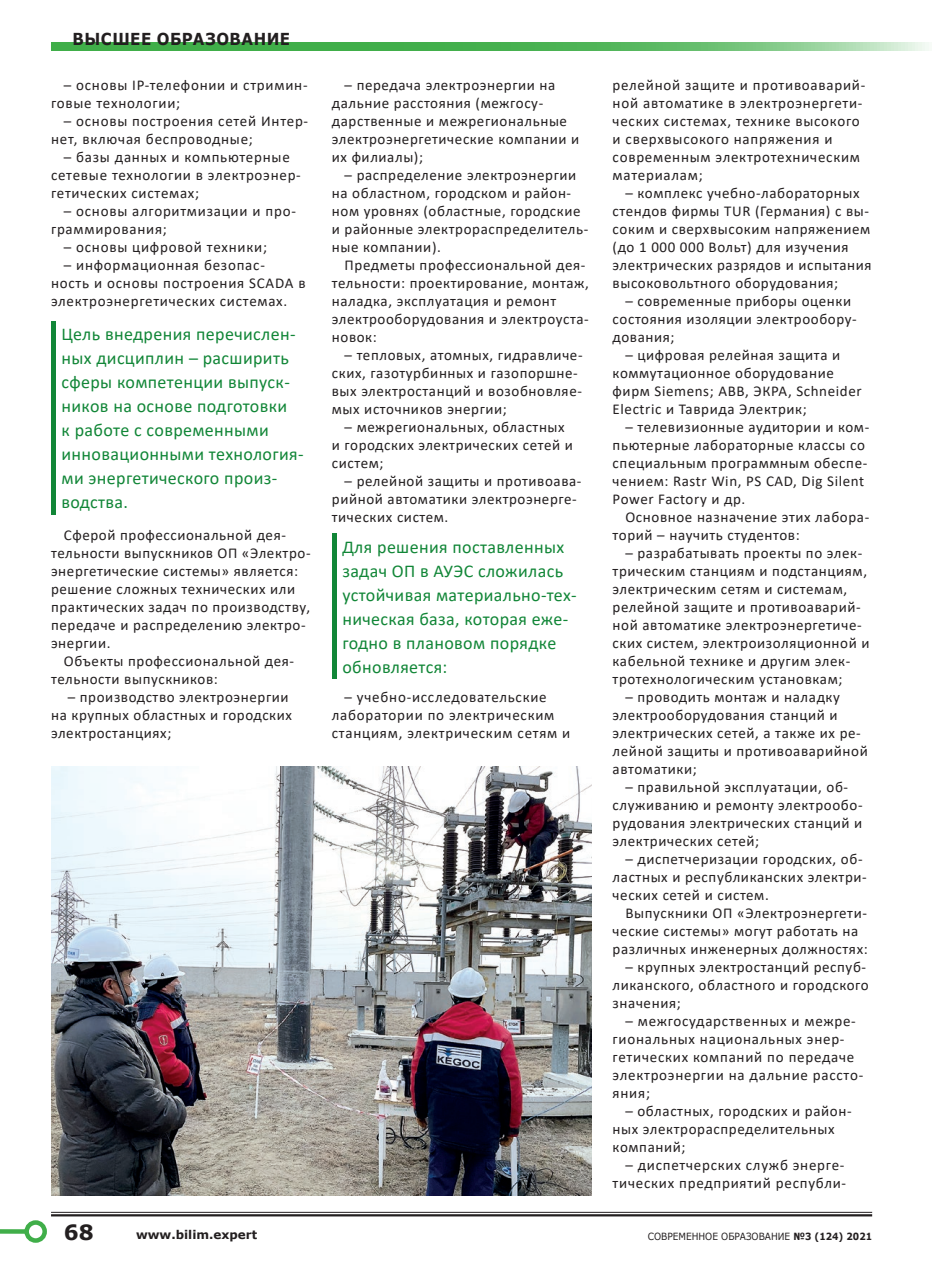
<style>
.page{position:relative;width:936px;height:1263px;background:#fff}
.page>*{position:absolute;margin:0;border:0;box-sizing:border-box;transform-origin:0 0}
.t1{font:700 21px "Verdana";color:#231f20}
.t2{font:18px/24px "Calibri";letter-spacing:.02em;color:#118637}
.t3{font:700 16.5px "Verdana";letter-spacing:.03em;color:#231f20;scale:.91 1}
.t4{font:15px/18px "Calibri";letter-spacing:.04em;color:#231f20}
.t5{font:700 12px "Verdana";color:#231f20}
.t6{font:9.9px "Verdana";color:#231f20;scale:.91 1}
.s1{font-weight:700}
</style>
<div class="page">
<hr style="left:332px;top:533px;width:4px;height:146px;background:#118637">
<img style="left:51px;top:766px;width:540px;height:430px">
<div style="left:51px;top:321px;width:5px;height:193px;background:#118637"></div>
<hr style="left:51px;top:1212px;width:821px;height:1px;background:#231f20">
<hr style="left:51px;top:1214px;width:821px;height:2px;background:#231f20">
<svg style="left:51px;top:43px;width:878px;height:8px;background:#5dba65"></svg>
<div style="left:0;top:1229px;width:27px;height:5px;background:#40ae49"></div>
<div style="left:24px;top:1220px;width:23px;height:23px;border:4px solid #40ae49;border-radius:50%"></div>
<p class="t3" style="left:73px;top:27px;width:240px">ВЫСШЕЕ ОБРАЗОВАНИЕ</p>
<p class="t4" style="left:51px;top:76px;width:258px;text-indent:13px">– основы IP-телефонии и стримин&shy;говые технологии;</p>
<p class="t4" style="left:51px;top:112px;width:259px;text-indent:13px">– основы построения сетей Интер&shy;нет, включая беспроводные;</p>
<p class="t4" style="left:51px;top:148px;width:251px;text-indent:13px">– базы данных и компьютерные сетевые технологии в электроэнер&shy;гетических системах;</p>
<p class="t4" style="left:51px;top:202px;width:246px;text-indent:13px">– основы алгоритмизации и про&shy;граммирования;</p>
<p class="t4" style="left:64px;top:238px;width:205px">– основы цифровой техники;</p>
<p class="t4" style="left:51px;top:256px;width:256px;text-indent:13px">– информационная безопас&shy;ность и основы построения SCADA в электроэнергетических системах.</p>
<p class="t2" style="left:62px;top:322px;width:242px">Цель внедрения перечислен&shy;ных дисциплин – расширить сферы компетенции выпуск&shy;ников на основе подготовки<br>к работе с современными инновационными технология&shy;ми энергетического произ&shy;водства.</p>
<p class="t4" style="left:51px;top:526px;width:261px;text-indent:13px">Сферой профессиональной дея&shy;тельности выпускников ОП «Электро&shy;энергетические системы» является: решение сложных технических или практических задач по производству, передаче и распределению электро&shy;энергии.</p>
<p class="t4" style="left:51px;top:652px;width:244px;text-indent:13px">Объекты профессиональной дея&shy;тельности выпускников:</p>
<p class="t4" style="left:51px;top:688px;width:242px;text-indent:17px">– производство электроэнергии на крупных областных и городских электростанциях;</p>
<p class="t4" style="left:332px;top:76px;width:249px;text-indent:13px">– передача электроэнергии на дальние расстояния (межгосу&shy;дарственные и межрегиональные электроэнергетические компании и их филиалы);</p>
<p class="t4" style="left:332px;top:166px;width:258px;text-indent:13px">– распределение электроэнергии на областном, городском и район&shy;ном уровнях (областные, городские и районные электрораспределитель&shy;ные компании).</p>
<p class="t4" style="left:332px;top:256px;width:258px;text-indent:13px">Предметы профессиональной дея&shy;тельности: проектирование, монтаж, наладка, эксплуатация и ремонт электрооборудования и электроуста&shy;новок:</p>
<p class="t4" style="left:332px;top:346px;width:252px;text-indent:13px">– тепловых, атомных, гидравличе&shy;ских, газотурбинных и газопоршне&shy;вых электростанций и возобновляе&shy;мых источников энергии;</p>
<p class="t4" style="left:332px;top:418px;width:243px;text-indent:13px">– межрегиональных, областных и городских электрических сетей и систем;</p>
<p class="t4" style="left:332px;top:472px;width:251px;text-indent:13px">– релейной защиты и противоава&shy;рийной автоматики электроэнерге&shy;тических систем.</p>
<p class="t2" style="left:342px;top:534px;width:236px">Для решения поставленных задач ОП в АУЭС сложилась устойчивая материально-тех&shy;ническая база, которая еже&shy;годно в плановом порядке обновляется:</p>
<p class="t4" style="left:332px;top:688px;width:240px;text-indent:13px">– учебно-исследовательские лаборатории по электрическим станциям, электрическим сетям и</p>
<p class="t4" style="left:612px;top:76px;width:254px">релейной защите и противоаварий&shy;ной автоматике в электроэнергети&shy;ческих системах, технике высокого и сверхвысокого напряжения и современным электротехническим материалам;</p>
<p class="t4" style="left:612px;top:184px;width:260px;text-indent:13px">– комплекс учебно-лабораторных стендов фирмы TUR (Германия) с вы&shy;соким и сверхвысоким напряжением (до 1 000 000 Вольт) для изучения электрических разрядов и испытания высоковольтного оборудования;</p>
<p class="t4" style="left:612px;top:292px;width:246px;text-indent:13px">– современные приборы оценки состояния изоляции электрообору&shy;дования;</p>
<p class="t4" style="left:612px;top:346px;width:250px;text-indent:13px">– цифровая релейная защита и коммутационное оборудование фирм Siemens; АВВ, ЭКРА, Schneider<br>Еlectriс и Таврида Электрик;</p>
<p class="t4" style="left:612px;top:418px;width:258px;text-indent:13px">– телевизионные аудитории и ком&shy;пьютерные лабораторные классы со специальным программным обеспе&shy;чением: Rastr Win, PS CAD, Dig Silent<br>Power Factory и др.</p>
<p class="t4" style="left:612px;top:508px;width:258px;text-indent:13px">Основное назначение этих лабора&shy;торий – научить студентов:</p>
<p class="t4" style="left:612px;top:544px;width:258px;text-indent:13px">– разрабатывать проекты по элек&shy;трическим станциям и подстанциям, электрическим сетям и системам, релейной защите и противоаварий&shy;ной автоматике электроэнергетиче&shy;ских систем, электроизоляционной и кабельной технике и другим элек&shy;тротехнологическим установкам;</p>
<p class="t4" style="left:612px;top:688px;width:257px;text-indent:13px">– проводить монтаж и наладку электрооборудования станций и электрических сетей, а также их ре&shy;лейной защиты и противоаварийной автоматики;</p>
<p class="t4" style="left:612px;top:778px;width:251px;text-indent:13px">– правильной эксплуатации, об&shy;служиванию и ремонту электрообо&shy;рудования электрических станций и электрических сетей;</p>
<p class="t4" style="left:612px;top:850px;width:256px;text-indent:13px">– диспетчеризации городских, об&shy;ластных и республиканских электри&shy;ческих сетей и систем.</p>
<p class="t4" style="left:612px;top:904px;width:257px;text-indent:13px">Выпускники ОП «Электроэнергети&shy;ческие системы» могут работать на различных инженерных должностях:</p>
<p class="t4" style="left:612px;top:958px;width:257px;text-indent:13px">– крупных электростанций респуб&shy;ликанского, областного и городского значения;</p>
<p class="t4" style="left:612px;top:1012px;width:252px;text-indent:13px">– межгосударственных и межре&shy;гиональных национальных энер&shy;гетических компаний по передаче электроэнергии на дальние рассто&shy;яния;</p>
<p class="t4" style="left:612px;top:1102px;width:240px;text-indent:13px">– областных, городских и район&shy;ных электрораспределительных компаний;</p>
<p class="t4" style="left:612px;top:1156px;width:235px;text-align:right">– диспетчерских служб энерге&shy;тических предприятий республи-</p>
<h1 class="t1" style="left:64px;top:1217px;width:31px">68</h1>
<p class="t5" style="left:136px;top:1226px;width:123px">www.bilim.expert</p>
<p class="t6" style="left:647px;top:1229px;width:248px">СОВРЕМЕННОЕ ОБРАЗОВАНИЕ <span class="s1">№3 (124) 2021</span></p>
</div>
